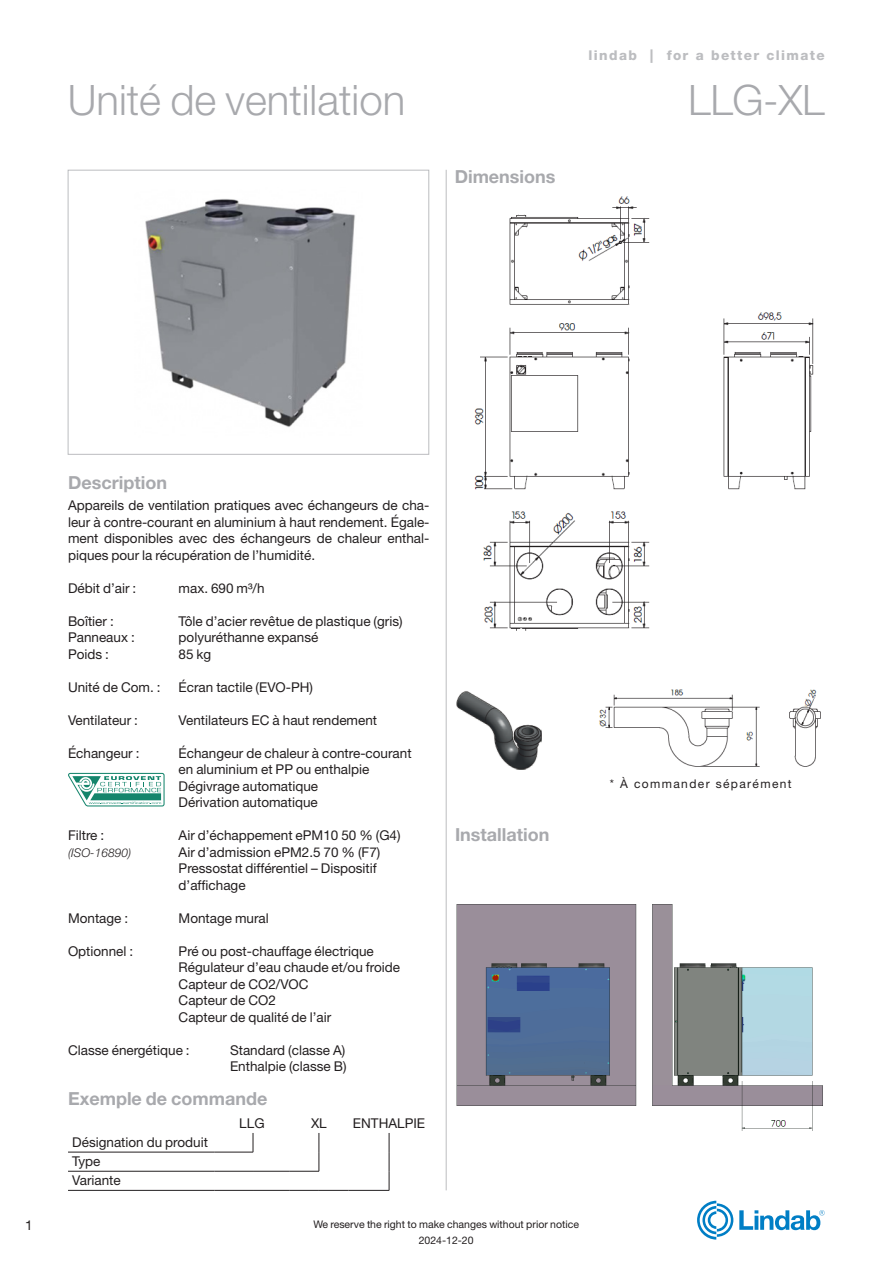
<style>
.page{position:relative;width:893px;height:1263px;background:#fff}
.page>*{position:absolute;margin:0;border:0;box-sizing:border-box;transform-origin:0 0}
.Heading1{font:300 42px "Helvetica Neue LT Pro";color:#a8a9ad}
.Product_code{font:300 42px "Helvetica Neue LT Pro";color:#a8a9ad}
.t1{font:700 18px "Helvetica Neue LT Pro";color:#a8a9ad}
.Text{font:13.5px/16.5px "Helvetica Neue LT Pro";color:#231f20}
.Lindab_tag_-_grey_R{font:800 13.5px "Helvetica Neue LT Pro";letter-spacing:.1em;color:#bcbdc0}
.CellText_C9{font:13.5px "Helvetica Neue LT Pro";color:#231f20}
.t2{font:12px "Helvetica Neue LT Pro";letter-spacing:.115em;color:#231f20}
.Text-2{font:italic 300 12px "Helvetica Neue LT Pro";color:#231f20}
.t3{font:10.5px "Helvetica Neue LT Pro";color:#231f20}
</style>
<div class="page">
<svg style="left:739px;top:1210px;width:86px;height:20px"></svg>
<svg style="left:697px;top:1201px;width:36px;height:38px"></svg>
<hr style="left:446px;top:170px;width:1px;height:1020px;background:#bcbdc0">
<img style="left:145px;top:199px;width:210px;height:228px">
<div style="left:68px;top:170px;width:361px;height:285px;border:1px solid #bcbdc0"></div>
<img style="left:456px;top:904px;width:367px;height:227px">
<img style="left:474px;top:196px;width:340px;height:435px">
<img style="left:456px;top:689px;width:365px;height:81px">
<svg style="left:253px;top:1133px;width:1px;height:19px"></svg>
<hr style="left:68px;top:1152px;width:147px;height:1px;background:#231f20">
<hr style="left:215px;top:1152px;width:38px;height:1px;background:#231f20">
<hr style="left:68px;top:1171px;width:147px;height:1px;background:#231f20">
<hr style="left:215px;top:1171px;width:38px;height:1px;background:#231f20">
<hr style="left:253px;top:1171px;width:36px;height:1px;background:#231f20">
<hr style="left:289px;top:1171px;width:30px;height:1px;background:#231f20">
<hr style="left:68px;top:1190px;width:147px;height:1px;background:#231f20">
<hr style="left:215px;top:1190px;width:38px;height:1px;background:#231f20">
<hr style="left:253px;top:1190px;width:36px;height:1px;background:#231f20">
<hr style="left:289px;top:1190px;width:30px;height:1px;background:#231f20">
<svg style="left:319px;top:1133px;width:1px;height:38px"></svg>
<hr style="left:319px;top:1190px;width:30px;height:1px;background:#231f20">
<hr style="left:349px;top:1190px;width:40px;height:1px;background:#231f20">
<svg style="left:389px;top:1133px;width:1px;height:57px"></svg>
<svg style="left:68px;top:773px;width:97px;height:33px"></svg>
<p class="Lindab_tag_-_grey_R" style="left:589px;top:48px;width:238px">lindab | for a better climate</p>
<p class="Heading1" style="left:68px;top:74px;width:339px">Unité de ventilation</p>
<p class="Product_code" style="left:688px;top:74px;width:138px">LLG-XL</p>
<p class="t1" style="left:455px;top:165px;width:102px">Dimensions</p>
<p class="Text" style="left:25px;top:1216px;width:9px">1</p>
<p class="t1" style="left:68px;top:471px;width:100px">Description</p>
<p class="Text" style="left:68px;top:497px;width:363px;text-align:justify">Appareils de ventilation pratiques avec échangeurs de cha&shy;leur à contre-courant en aluminium à haut rendement. Égale&shy;ment disponibles avec des échangeurs de chaleur enthal&shy;piques pour la récupération de l’humidité.</p>
<p class="Text" style="left:68px;top:579px;width:70px">Débit d’air :</p>
<p class="Text" style="left:179px;top:579px;width:88px">max. 690 m³/h</p>
<p class="Text" style="left:68px;top:612px;width:47px">Boîtier :</p>
<p class="Text" style="left:179px;top:612px;width:225px">Tôle d’acier revêtue de plastique (gris)</p>
<p class="Text" style="left:68px;top:629px;width:68px">Panneaux :</p>
<p class="Text" style="left:179px;top:629px;width:141px">polyuréthanne expansé</p>
<p class="Text" style="left:68px;top:645px;width:42px">Poids :</p>
<p class="Text" style="left:179px;top:645px;width:34px">85 kg</p>
<p class="Text" style="left:68px;top:678px;width:94px">Unité de Com. :</p>
<p class="Text" style="left:179px;top:678px;width:136px">Écran tactile (EVO-PH)</p>
<p class="Text" style="left:68px;top:711px;width:72px">Ventilateur :</p>
<p class="Text" style="left:179px;top:711px;width:200px">Ventilateurs EC à haut rendement</p>
<p class="Text" style="left:68px;top:744px;width:73px">Échangeur :</p>
<p class="Text" style="left:179px;top:744px;width:235px">Échangeur de chaleur à contre-courant en aluminium et PP ou enthalpie<br>Dégivrage automatique</p>
<p class="Text" style="left:179px;top:794px;width:141px">Dérivation automatique</p>
<p class="Text" style="left:68px;top:827px;width:38px">Filtre :</p>
<p class="Text" style="left:179px;top:827px;width:224px">Air d’échappement ePM10 50 % (G4)</p>
<p class="Text-2" style="left:68px;top:845px;width:65px">(ISO-16890)</p>
<p class="Text" style="left:179px;top:843px;width:203px">Air d’admission ePM2.5 70 % (F7)</p>
<p class="Text" style="left:179px;top:860px;width:200px">Pressostat différentiel – Dispositif d’affichage</p>
<p class="Text" style="left:68px;top:909px;width:62px">Montage :</p>
<p class="Text" style="left:179px;top:909px;width:92px">Montage mural</p>
<p class="Text" style="left:68px;top:942px;width:67px">Optionnel :</p>
<p class="Text" style="left:179px;top:942px;width:197px">Pré ou post-chauffage électrique</p>
<p class="Text" style="left:179px;top:959px;width:223px">Régulateur d’eau chaude et/ou froide<br>Capteur de CO2/VOC</p>
<p class="Text" style="left:179px;top:992px;width:154px">Capteur de CO2<br>Capteur de qualité de l’air</p>
<p class="Text" style="left:68px;top:1041px;width:123px">Classe énergétique :</p>
<p class="Text" style="left:230px;top:1041px;width:118px">Standard (classe A)<br>Enthalpie (classe B)</p>
<p class="t1" style="left:68px;top:1087px;width:201px">Exemple de commande</p>
<p class="CellText_C9" style="left:239px;top:1114px;width:27px">LLG</p>
<p class="CellText_C9" style="left:311px;top:1114px;width:17px">XL</p>
<p class="CellText_C9" style="left:353px;top:1114px;width:74px">ENTHALPIE</p>
<p class="Text" style="left:72px;top:1133px;width:137px">Désignation du produit</p>
<p class="Text" style="left:72px;top:1152px;width:30px">Type</p>
<p class="Text" style="left:72px;top:1172px;width:50px">Variante</p>
<p class="t1" style="left:455px;top:823px;width:96px">Installation</p>
<p class="t3" style="left:313px;top:1217px;width:267px">We reserve the right to make changes without prior notice</p>
<p class="t3" style="left:419px;top:1234px;width:56px">2024-12-20</p>
<p class="t2" style="left:610px;top:776px;width:183px">* À commander séparément</p>
</div>
